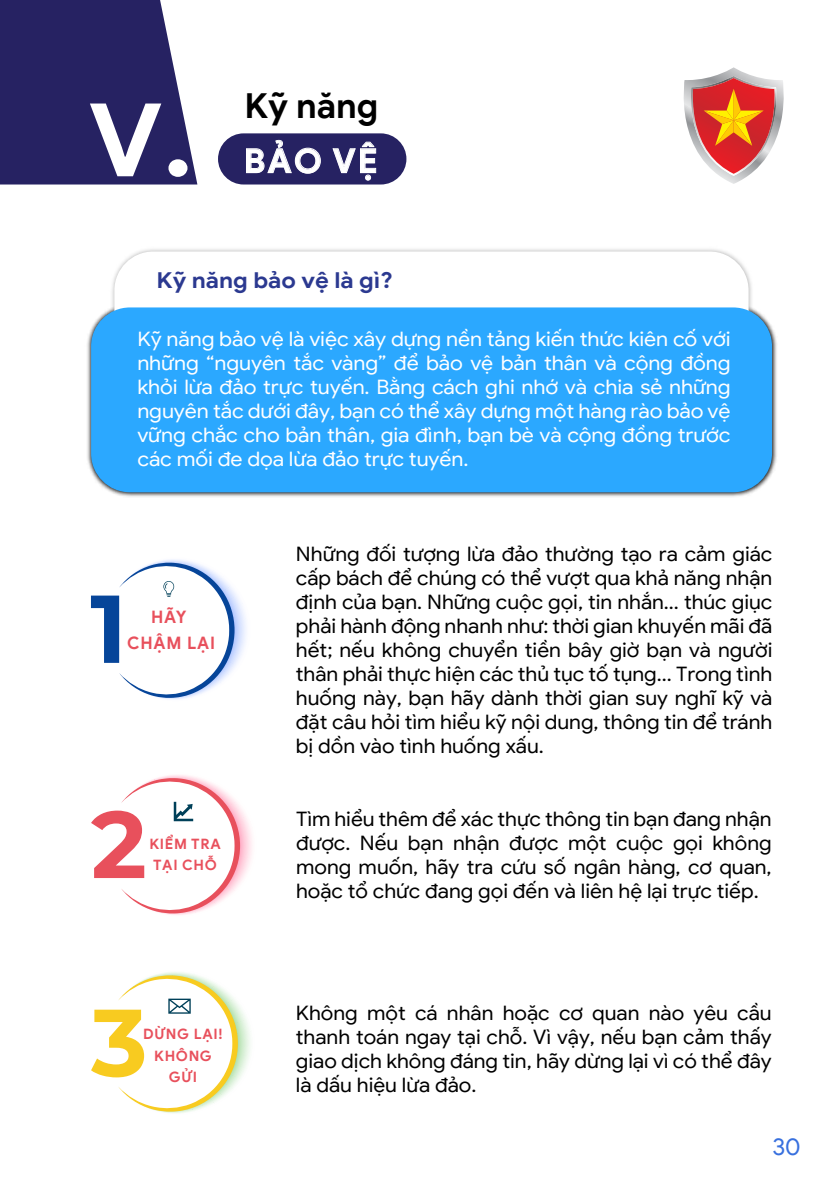
<style>
.page{position:relative;width:840px;height:1191px;background:#fff}
.page>*{position:absolute;margin:0;border:0;box-sizing:border-box;transform-origin:0 0}
.t1{font:700 101.6px "Google Sans";color:#fff;scale:1.07 1}
.t2{font:700 34.6px "Google Sans";color:#000}
.t3{font:700 33.4px "Google Sans";color:#fff}
.t4{font:24px "Google Sans";color:#3870de}
.t5{font:700 22px "Google Sans";color:#2b3990;scale:1.07 1}
.t6{font:20px/24px "Google Sans";color:#000;text-align:justify;scale:1.05 1}
.t7{font:20px/24px "Google Sans";letter-spacing:-.005em;color:#fff;text-align:justify;scale:1.07 1}
.t8{font:700 17.2px/25.8px "Google Sans";letter-spacing:.05em;color:#e8505c;text-align:center}
.t9{font:700 14.4px/21.6px "Google Sans";letter-spacing:.05em;color:#e8505c}
</style>
<div class="page">
<svg style="left:683px;top:67px;width:101px;height:117px"></svg>
<svg style="left:0;top:0;width:197px;height:184px;background:#3a3670"></svg>
<div style="left:218px;top:133px;width:188px;height:51px;background:#262262;border-radius:26px"></div>
<svg style="left:91px;top:559px;width:155px;height:141px"></svg>
<svg style="left:91px;top:775px;width:162px;height:140px"></svg>
<svg style="left:91px;top:972px;width:159px;height:141px"></svg>
<img style="left:112px;top:249px;width:640px;height:52px">
<div style="left:114px;top:251px;width:634px;height:156px;background:#fff;border-radius:39px"></div>
<img style="left:87px;top:301px;width:690px;height:196px">
<div style="left:91px;top:307px;width:680px;height:185px;background:#2ba8ff;border-radius:39px"></div>
<svg style="left:246px;top:140px;width:75px;height:34px"></svg>
<svg style="left:332px;top:142px;width:44px;height:38px"></svg>
<h1 class="t1" style="left:88px;top:75px;width:100px">V.</h1>
<h2 class="t2" style="left:244px;top:84px;width:135px">Kỹ năng</h2>
<h3 class="t3" style="left:243px;top:139px;width:135px">BẢO VỆ</h3>
<p class="t5" style="left:156px;top:266px;width:222px">Kỹ năng bảo vệ là gì?</p>
<p class="t7" style="left:137px;top:326px;width:555px">Kỹ năng bảo vệ là việc xây dựng nền tảng kiến thức kiên cố với những “nguyên tắc vàng” để bảo vệ bản thân và cộng đồng khỏi lừa đảo trực tuyến. Bằng cách ghi nhớ và chia sẻ những nguyên tắc dưới đây, bạn có thể xây dựng một hàng rào bảo vệ vững chắc cho bản thân, gia đình, bạn bè và cộng đồng trước các mối đe dọa lừa đảo trực tuyến.</p>
<p class="t8" style="left:127px;top:604px;width:90px">HÃY<br>CHẬM LẠI</p>
<p class="t9" style="left:149px;top:832px;width:73px">KIỂM TRA<br>TẠI CHỖ</p>
<p class="t9" style="left:143px;top:1023px;width:81px;text-align:center">DỪNG LẠI!<br>KHÔNG<br>GỬI</p>
<p class="t6" style="left:296px;top:542px;width:455px">Những đối tượng lừa đảo thường tạo ra cảm giác cấp bách để chúng có thể vượt qua khả năng nhận định của bạn. Những cuộc gọi, tin nhắn... thúc giục phải hành động nhanh như: thời gian khuyến mãi đã hết; nếu không chuyển tiền bây giờ bạn và người thân phải thực hiện các thủ tục tố tụng... Trong tình huống này, bạn hãy dành thời gian suy nghĩ kỹ và đặt câu hỏi tìm hiểu kỹ nội dung, thông tin để tránh bị dồn vào tình huống xấu.</p>
<p class="t6" style="left:296px;top:806px;width:454px">Tìm hiểu thêm để xác thực thông tin bạn đang nhận được. Nếu bạn nhận được một cuộc gọi không mong muốn, hãy tra cứu số ngân hàng, cơ quan, hoặc tổ chức đang gọi đến và liên hệ lại trực tiếp.</p>
<p class="t6" style="left:296px;top:1000px;width:454px">Không một cá nhân hoặc cơ quan nào yêu cầu thanh toán ngay tại chỗ. Vì vậy, nếu bạn cảm thấy giao dịch không đáng tin, hãy dừng lại vì có thể đây là dấu hiệu lừa đảo.</p>
<p class="t4" style="left:772px;top:1131px;width:30px">30</p>
</div>
